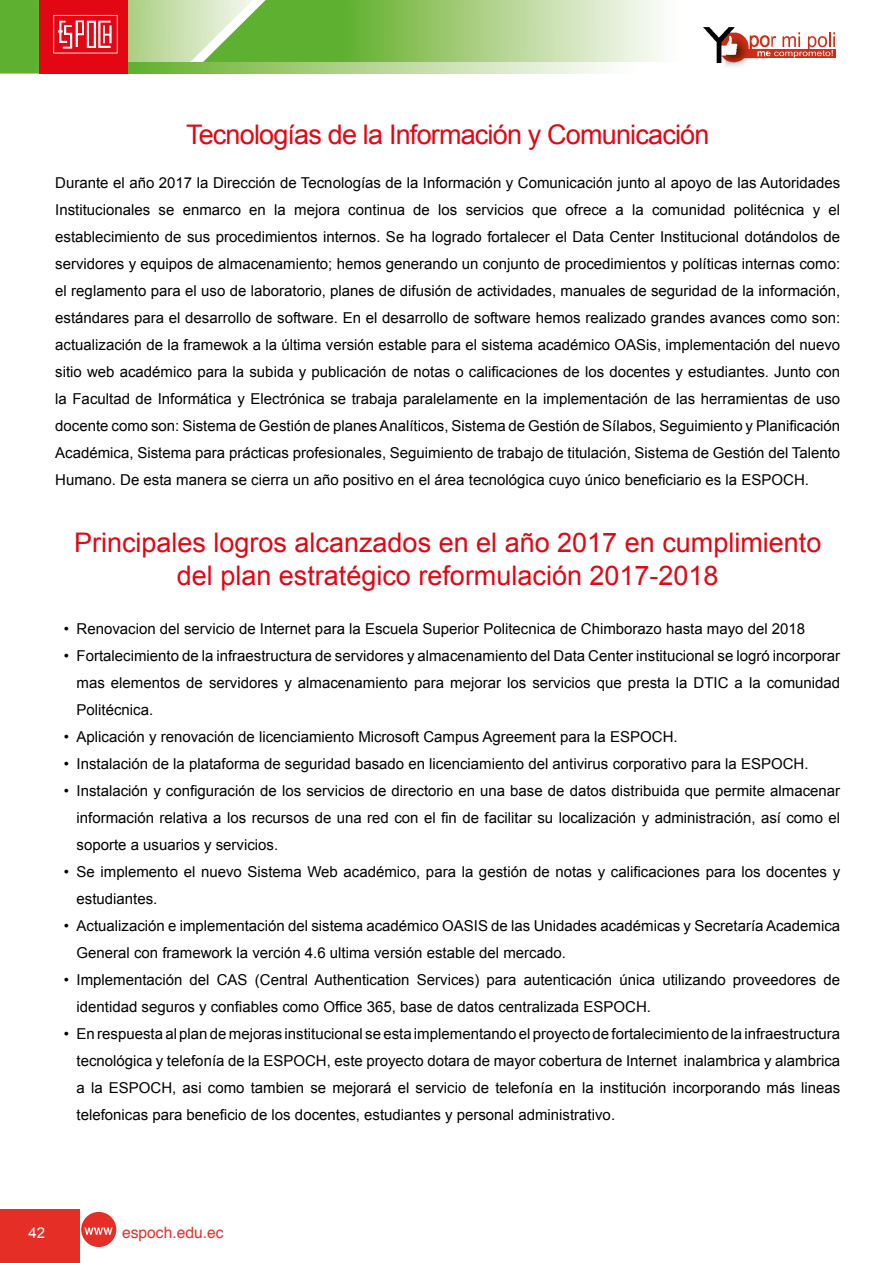
<style>
.page{position:relative;width:893px;height:1263px;background:#fff}
.page>*{position:absolute;margin:0;border:0;box-sizing:border-box;transform-origin:0 0}
.t1{font:27px/32.4px "Arial";color:#e30613;text-align:center}
.t2{font:27px "Arial";letter-spacing:-.03em;color:#e30613}
.t3{font:15.6px "Helvetica";color:#e42e26}
.t4{font:15px/27px "Arial";color:#000;text-align:justify}
.t5{font:15px "Arial";color:#fff}
</style>
<div class="page">
<div style="left:81px;top:1212px;width:35px;height:35px;background:#e42e26;border-radius:50%"></div>
<svg style="left:84px;top:1227px;width:29px;height:8px"></svg>
<svg style="left:0;top:0;width:836px;height:74px"></svg>
<div style="left:0;top:1209px;width:79px;height:54px;background:#e42e26"></div>
<img style="left:700px;top:24px;width:73px;height:48px">
<h1 class="t2" style="left:186px;top:117px;width:525px">Tecnologías de la Información y Comunicación</h1>
<p class="t4" style="left:55px;top:169px;width:786px">Durante el año 2017 la Dirección de Tecnologías de la Información y Comunicación junto al apoyo de las Autoridades Institucionales se enmarco en la mejora continua de los servicios que ofrece a la comunidad politécnica y el establecimiento de sus procedimientos internos. Se ha logrado fortalecer el Data Center Institucional dotándolos de servidores y equipos de almacenamiento; hemos generando un conjunto de procedimientos y políticas internas como: el reglamento para el uso de laboratorio, planes de difusión de actividades, manuales de seguridad de la información, estándares para el desarrollo de software. En el desarrollo de software hemos realizado grandes avances como son: actualización de la framewok a la última versión estable para el sistema académico OASis, implementación del nuevo sitio web académico para la subida y publicación de notas o calificaciones de los docentes y estudiantes. Junto con la Facultad de Informática y Electrónica se trabaja paralelamente en la implementación de las herramientas de uso docente como son: Sistema de Gestión de planes Analíticos, Sistema de Gestión de Sílabos, Seguimiento y Planificación Académica, Sistema para prácticas profesionales, Seguimiento de trabajo de titulación, Sistema de Gestión del Talento Humano. De esta manera se cierra un año positivo en el área tecnológica cuyo único beneficiario es la ESPOCH.</p>
<h1 class="t1" style="left:74px;top:527px;width:749px">Principales logros alcanzados en el año 2017 en cumplimiento del plan estratégico reformulación 2017-2018</h1>
<p class="t4" style="left:64px;top:615px;width:743px">• Renovacion del servicio de Internet para la Escuela Superior Politecnica de Chimborazo hasta mayo del 2018</p>
<p class="t4" style="left:77px;top:642px;width:765px;text-indent:-13px">• Fortalecimiento de la infraestructura de servidores y almacenamiento del Data Center institucional se logró incorporar mas elementos de servidores y almacenamiento para mejorar los servicios que presta la DTIC a la comunidad Politécnica.</p>
<p class="t4" style="left:64px;top:723px;width:615px">• Aplicación y renovación de licenciamiento Microsoft Campus Agreement para la ESPOCH.</p>
<p class="t4" style="left:64px;top:750px;width:746px">• Instalación de la plataforma de seguridad basado en licenciamiento del antivirus corporativo para la ESPOCH.</p>
<p class="t4" style="left:77px;top:777px;width:765px;text-indent:-13px">• Instalación y configuración de los servicios de directorio en una base de datos distribuida que permite almacenar información relativa a los recursos de una red con el fin de facilitar su localización y administración, así como el soporte a usuarios y servicios.</p>
<p class="t4" style="left:77px;top:858px;width:765px;text-indent:-13px">• Se implemento el nuevo Sistema Web académico, para la gestión de notas y calificaciones para los docentes y estudiantes.</p>
<p class="t4" style="left:77px;top:912px;width:765px;text-indent:-13px">• Actualización e implementación del sistema académico OASIS de las Unidades académicas y Secretaría Academica<br>General con framework la verción 4.6 ultima versión estable del mercado.</p>
<p class="t4" style="left:77px;top:966px;width:765px;text-indent:-13px">• Implementación del CAS (Central Authentication Services) para autenticación única utilizando proveedores de identidad seguros y confiables como Office 365, base de datos centralizada ESPOCH.</p>
<p class="t4" style="left:77px;top:1020px;width:765px;text-indent:-13px">• En respuesta al plan de mejoras institucional se esta implementando el proyecto de fortalecimiento de la infraestructura tecnológica y telefonía de la ESPOCH, este proyecto dotara de mayor cobertura de Internet inalambrica y alambrica a la ESPOCH, asi como tambien se mejorará el servicio de telefonía en la institución incorporando más lineas telefonicas para beneficio de los docentes, estudiantes y personal administrativo.</p>
<p class="t5" style="left:28px;top:1223px;width:18px">42</p>
<p class="t3" style="left:122px;top:1220px;width:103px">espoch.edu.ec</p>
</div>
